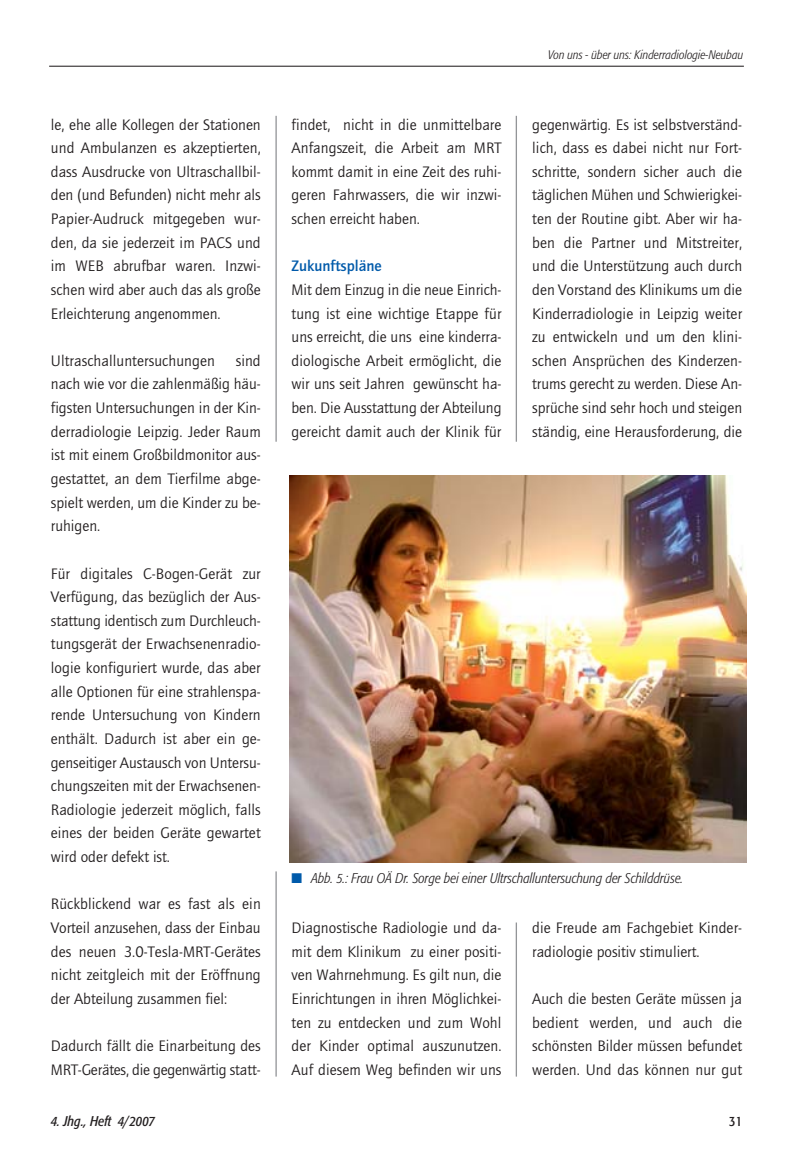
<style>
.page{position:relative;width:794px;height:1171px;background:#fff}
.page>*{position:absolute;margin:0;border:0;box-sizing:border-box;transform-origin:0 0}
.t1{font:15.75px/23.6px "Quay";color:#231f20;text-align:justify}
.t2{font:700 15.75px "Quay";color:#005aaa}
.t3{font:italic 300 condensed 14px "Formata";color:#231f20}
.t4{font:italic condensed 14px "Formata";color:#231f20}
.t5{font:condensed 14px "Formata";color:#231f20}
.t6{font:italic 300 condensed 12.25px "Formata";color:#231f20}
.s1{color:#005aaa}
</style>
<div class="page">
<hr style="left:49px;top:66px;width:695px;height:1px;background:#231f20">
<hr style="left:516px;top:116px;width:1px;height:326px;background:#939598">
<hr style="left:516px;top:922px;width:1px;height:154px;background:#939598">
<hr style="left:275px;top:116px;width:2px;height:326px;background:#939598">
<hr style="left:275px;top:871px;width:2px;height:205px;background:#939598">
<img style="left:290px;top:475px;width:456px;height:387px">
<p class="t1" style="left:51px;top:114px;width:211px">le, ehe alle Kollegen der Stationen und Ambulanzen es akzeptierten, dass Ausdrucke von Ultraschallbil&shy;den (und Befunden) nicht mehr als Papier-Audruck mitgegeben wur&shy;den, da sie jederzeit im PACS und im WEB abrufbar waren. Inzwi&shy;schen wird aber auch das als große Erleichterung angenommen.</p>
<p class="t1" style="left:51px;top:350px;width:165px">Ultraschalluntersuchungen</p>
<p class="t1" style="left:51px;top:350px;width:211px;text-indent:185px">sind nach wie vor die zahlenmäßig häu&shy;figsten Untersuchungen in der Kin&shy;derradiologie Leipzig. Jeder Raum ist mit einem Großbildmonitor aus&shy;gestattet, an dem Tierfilme abge&shy;spielt werden, um die Kinder zu be&shy;ruhigen.</p>
<p class="t1" style="left:51px;top:563px;width:211px">Für digitales C-Bogen-Gerät zur Verfügung, das bezüglich der Aus&shy;stattung identisch zum Durchleuch&shy;tungsgerät der Erwachsenenradio&shy;logie konfiguriert wurde, das aber alle Optionen für eine strahlenspa&shy;rende Untersuchung von Kindern enthält. Dadurch ist aber ein ge&shy;genseitiger Austausch von Untersu&shy;chungszeiten mit der Erwachsenen-Radiologie jederzeit möglich, falls eines der beiden Geräte gewartet wird oder defekt ist.</p>
<p class="t1" style="left:51px;top:893px;width:211px">Rückblickend war es fast als ein Vorteil anzusehen, dass der Einbau des neuen 3.0-Tesla-MRT-Gerätes nicht zeitgleich mit der Eröffnung der Abteilung zusammen fiel:</p>
<p class="t1" style="left:51px;top:1035px;width:211px">Dadurch fällt die Einarbeitung des<br>MRT-Gerätes, die gegenwärtig statt-</p>
<p class="t1" style="left:291px;top:114px;width:211px">findet, nicht in die unmittelbare Anfangszeit, die Arbeit am MRT kommt damit in eine Zeit des ruhi&shy;geren Fahrwassers, die wir inzwi&shy;schen erreicht haben.</p>
<p class="t2" style="left:291px;top:260px;width:92px">Zukunftspläne</p>
<p class="t1" style="left:291px;top:279px;width:211px">Mit dem Einzug in die neue Einrich&shy;tung ist eine wichtige Etappe für uns erreicht, die uns eine kinderra&shy;diologische Arbeit ermöglicht, die wir uns seit Jahren gewünscht ha&shy;ben. Die Ausstattung der Abteilung gereicht damit auch der Klinik für</p>
<p class="t6" style="left:548px;top:50px;width:197px">Von uns - über uns: Kinderradiologie-Neubau</p>
<p class="t1" style="left:532px;top:114px;width:211px">gegenwärtig. Es ist selbstverständ&shy;lich, dass es dabei nicht nur Fort&shy;schritte, sondern sicher auch die täglichen Mühen und Schwierigkei&shy;ten der Routine gibt. Aber wir ha&shy;ben die Partner und Mitstreiter, und die Unterstützung auch durch den Vorstand des Klinikums um die Kinderradiologie in Leipzig weiter zu entwickeln und um den klini&shy;schen Ansprüchen des Kinderzen&shy;trums gerecht zu werden. Diese An&shy;sprüche sind sehr hoch und steigen ständig, eine Herausforderung, die</p>
<p class="t3" style="left:291px;top:872px;width:393px"><span class="s1">■</span> Abb. 5.: Frau OÄ Dr. Sorge bei einer Ultrschalluntersuchung der Schilddrüse.</p>
<p class="t1" style="left:291px;top:917px;width:211px">Diagnostische Radiologie und da&shy;mit dem Klinikum zu einer positi&shy;ven Wahrnehmung. Es gilt nun, die Einrichtungen in ihren Möglichkei&shy;ten zu entdecken und zum Wohl der Kinder optimal auszunutzen.<br>Auf diesem Weg befinden wir uns</p>
<p class="t1" style="left:532px;top:917px;width:211px">die Freude am Fachgebiet Kinder&shy;radiologie positiv stimuliert.</p>
<p class="t1" style="left:532px;top:988px;width:211px">Auch die besten Geräte müssen ja bedient werden, und auch die schönsten Bilder müssen befundet werden. Und das können nur gut</p>
<p class="t4" style="left:51px;top:1115px;width:105px">4. Jhg., Heft 4/2007</p>
<p class="t5" style="left:729px;top:1115px;width:14px">31</p>
</div>
